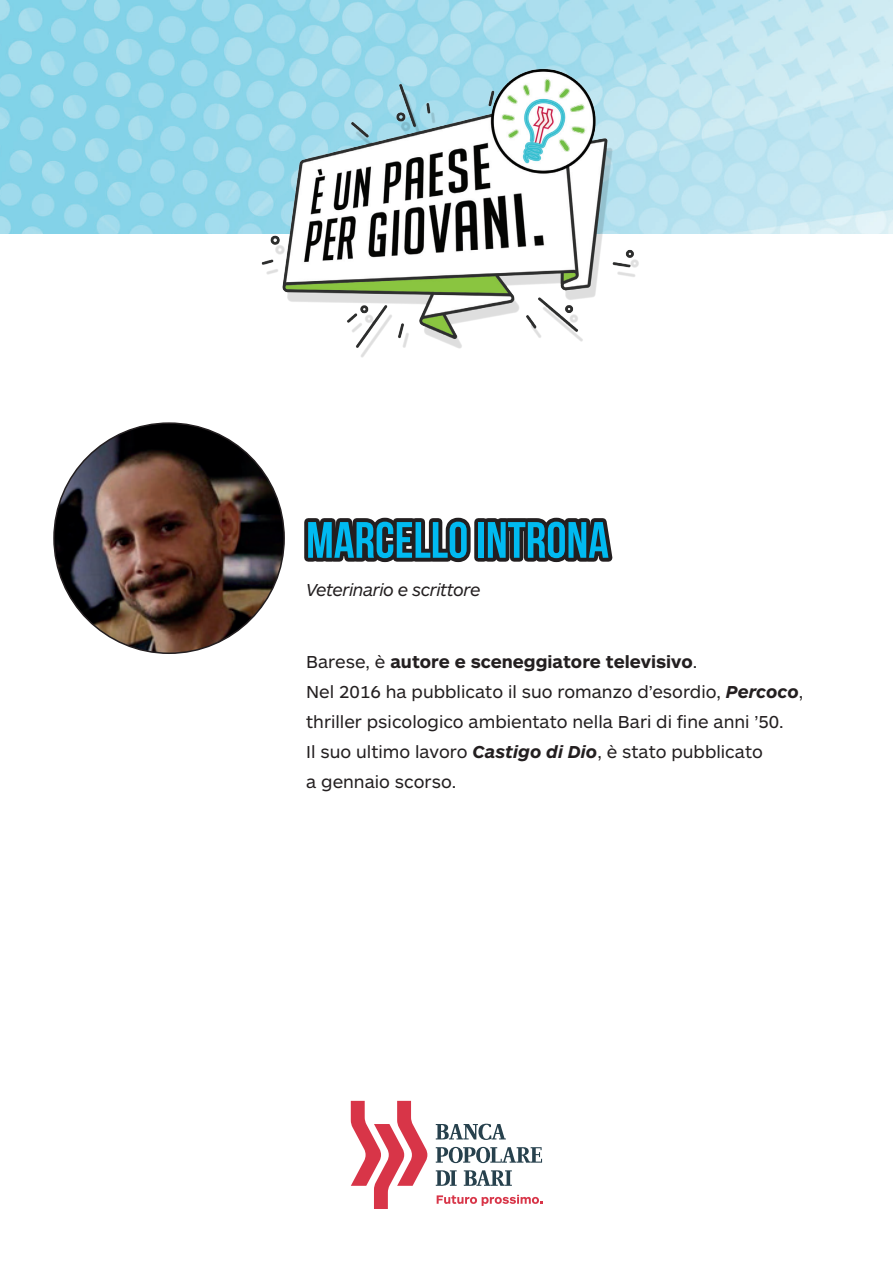
<style>
.page{position:relative;width:893px;height:1263px;background:#fff}
.page>*{position:absolute;margin:0;border:0;box-sizing:border-box;transform-origin:0 0}
.t1{font:700 51px "Bebas Neue";color:#00baf1}
.t2{font:18px/30px "ARS Maquette Pro";color:#231f20}
.t3{font:italic 18px "ARS Maquette Pro";letter-spacing:-.03em;color:#231f20}
.s1{font-weight:700}
.s2{font-weight:700;font-style:italic}
</style>
<div class="page">
<img style="left:0;top:0;width:893px;height:234px">
<svg style="left:351px;top:1101px;width:76px;height:108px"></svg>
<svg style="left:436px;top:1124px;width:70px;height:16px"></svg>
<svg style="left:436px;top:1147px;width:106px;height:16px"></svg>
<svg style="left:436px;top:1170px;width:76px;height:16px"></svg>
<svg style="left:437px;top:1195px;width:105px;height:11px"></svg>
<img style="left:262px;top:54px;width:388px;height:304px">
<svg style="left:304px;top:517px;width:167px;height:46px;background:#3c3939"></svg>
<div style="left:474px;top:518px;width:14px;height:44px;border:8px solid #231f20"></div>
<svg style="left:480px;top:517px;width:133px;height:46px;background:#393536"></svg>
<img style="left:54px;top:423px;width:230px;height:230px;border-radius:115px">
<h1 class="t1" style="left:306px;top:512px;width:304px">MARCELLO INTRONA</h1>
<p class="t3" style="left:306px;top:578px;width:176px">Veterinario e scrittore</p>
<p class="t2" style="left:306px;top:646px;width:499px">Barese, è <span class="s1">autore e sceneggiatore televisivo</span>.<br>Nel 2016 ha pubblicato il suo romanzo d’esordio, <span class="s2">Percoco</span>, thriller psicologico ambientato nella Bari di fine anni ’50.<br>Il suo ultimo lavoro <span class="s2">Castigo di Dio</span>, è stato pubblicato<br>a gennaio scorso.</p>
</div>
